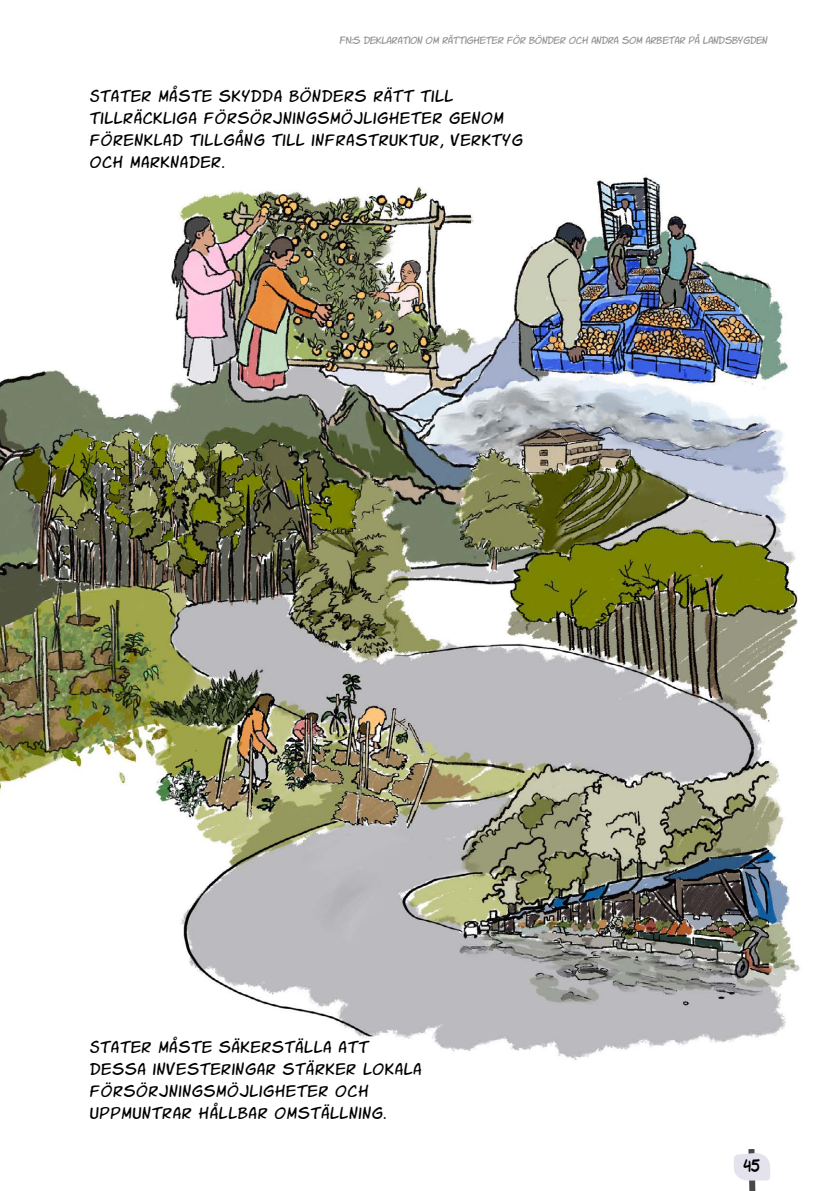
<style>
.page{position:relative;width:840px;height:1191px;background:#fff}
.page>*{position:absolute;margin:0;border:0;box-sizing:border-box;transform-origin:0 0}
.t1{font:16px/22px "Komika Slim";letter-spacing:.07em;color:#000}
.t2{font:16px "Komika Jam";color:#000}
.t3{font:10px "Komika Slim";color:#939393}
</style>
<div class="page">
<svg style="left:734px;top:1149px;width:35px;height:42px"></svg>
<img style="left:0;top:177px;width:800px;height:883px">
<p class="t3" style="left:339px;top:34px;width:429px">FN:S DEKLARATION OM RÄTTIGHETER FÖR BÖNDER OCH ANDRA SOM ARBETAR PÅ LANDSBYGDEN</p>
<p class="t1" style="left:90px;top:84px;width:434px">STATER MÅSTE SKYDDA BÖNDERS RÄTT TILL TILLRÄCKLIGA FÖRSÖRJNINGSMÖJLIGHETER GENOM FÖRENKLAD TILLGÅNG TILL INFRASTRUKTUR, VERKTYG OCH MARKNADER.</p>
<p class="t1" style="left:90px;top:1035px;width:333px">STATER MÅSTE SÄKERSTÄLLA ATT<br>DESSA INVESTERINGAR STÄRKER LOKALA<br>FÖRSÖRJNINGSMÖJLIGHETER OCH<br>UPPMUNTRAR HÅLLBAR OMSTÄLLNING.</p>
<p class="t2" style="left:743px;top:1153px;width:17px">45</p>
</div>
